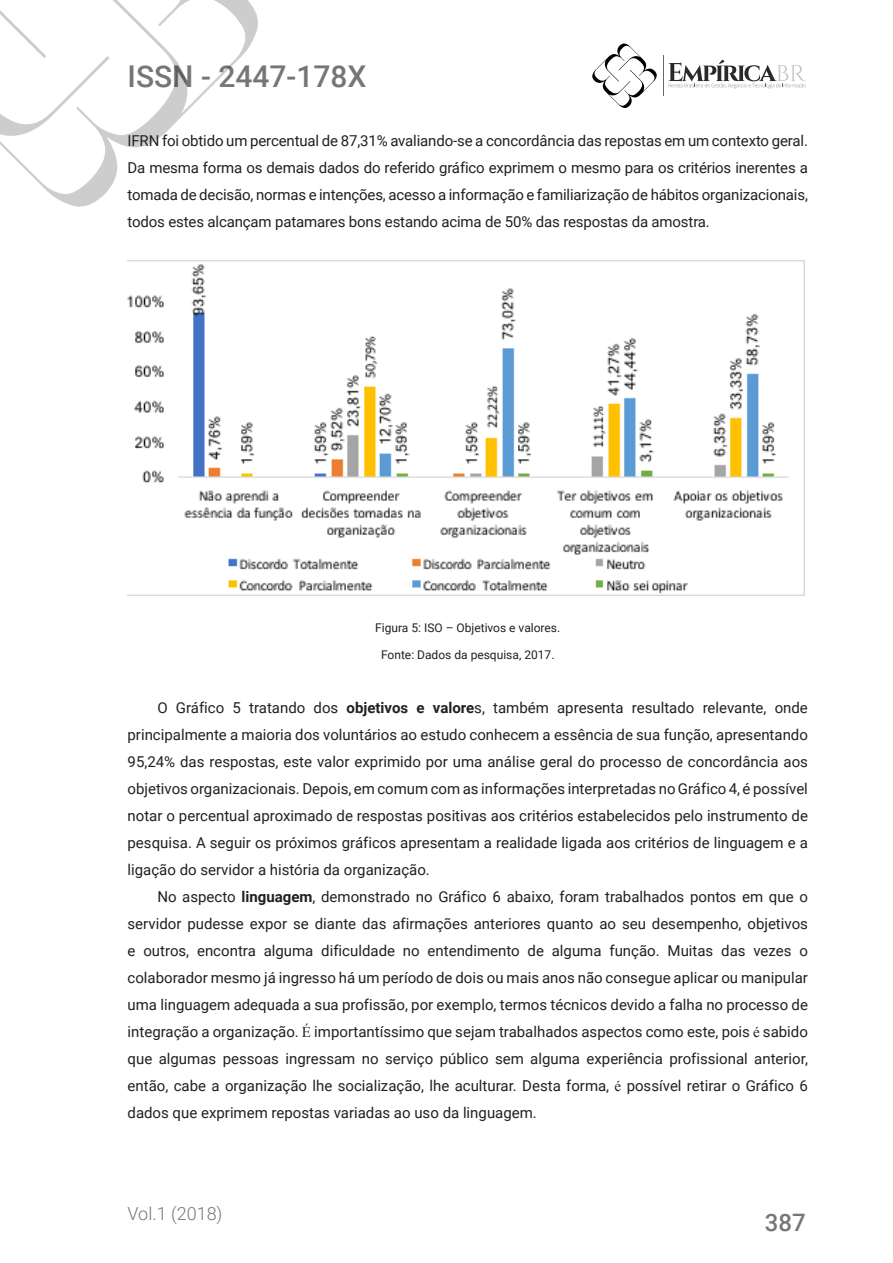
<style>
.page{position:relative;width:893px;height:1263px;background:#fff}
.page>*{position:absolute;margin:0;border:0;box-sizing:border-box;transform-origin:0 0}
.t1{font:500 30px "Roboto";color:#757679}
.t2{font:500 24px "Roboto";color:#757679}
.t3{font:300 18px "Roboto";color:#757679}
.t4{font:15px/27px "Roboto";color:#231f20;text-align:justify}
.legendas{font:12px "Roboto";color:#231f20}
.s1{font-weight:700}
.s2{font-family:"Times New Roman"}
</style>
<div class="page">
<svg style="left:592px;top:43px;width:65px;height:65px"></svg>
<hr style="left:663px;top:55px;width:1px;height:41px;background:#696969">
<svg style="left:668px;top:60px;width:138px;height:28px"></svg>
<svg style="left:0;top:0;width:258px;height:207px"></svg>
<img style="left:128px;top:261px;width:677px;height:334px">
<h1 class="t1" style="left:128px;top:55px;width:240px">ISSN - 2447-178X</h1>
<p class="t4" style="left:128px;top:126px;width:682px">IFRN foi obtido um percentual de 87,31% avaliando-se a concordância das repostas em um contexto geral.<br>Da mesma forma os demais dados do referido gráfico exprimem o mesmo para os critérios inerentes a tomada de decisão, normas e intenções, acesso a informação e familiarização de hábitos organizacionais, todos estes alcançam patamares bons estando acima de 50% das respostas da amostra.</p>
<p class="legendas" style="left:375px;top:619px;width:187px">Figura 5: ISO – Objetivos e valores.</p>
<p class="legendas" style="left:381px;top:646px;width:175px">Fonte: Dados da pesquisa, 2017.</p>
<p class="t4" style="left:128px;top:693px;width:682px;text-indent:30px">O Gráfico 5 tratando dos <span class="s1">objetivos e valore</span>s, também apresenta resultado relevante, onde principalmente a maioria dos voluntários ao estudo conhecem a essência de sua função, apresentando 95,24% das respostas, este valor exprimido por uma análise geral do processo de concordância aos objetivos organizacionais. Depois, em comum com as informações interpretadas no Gráfico 4, é possível notar o percentual aproximado de respostas positivas aos critérios estabelecidos pelo instrumento de pesquisa. A seguir os próximos gráficos apresentam a realidade ligada aos critérios de linguagem e a ligação do servidor a história da organização.</p>
<p class="t4" style="left:128px;top:882px;width:682px;text-indent:30px">No aspecto <span class="s1">linguagem</span>, demonstrado no Gráfico 6 abaixo, foram trabalhados pontos em que o servidor pudesse expor se diante das afirmações anteriores quanto ao seu desempenho, objetivos e outros, encontra alguma dificuldade no entendimento de alguma função. Muitas das vezes o colaborador mesmo já ingresso há um período de dois ou mais anos não consegue aplicar ou manipular uma linguagem adequada a sua profissão, por exemplo, termos técnicos devido a falha no processo de integração a organização. <span class="s2">É</span> importantíssimo que sejam trabalhados aspectos como este, pois <span class="s2">é</span> sabido que algumas pessoas ingressam no serviço público sem alguma experiência profissional anterior, então, cabe a organização lhe socialização, lhe aculturar. Desta forma, <span class="s2">é</span> possível retirar o Gráfico 6 dados que exprimem repostas variadas ao uso da linguagem.</p>
<p class="t3" style="left:128px;top:1201px;width:96px">Vol.1 (2018)</p>
<h2 class="t2" style="left:765px;top:1206px;width:42px">387</h2>
</div>
